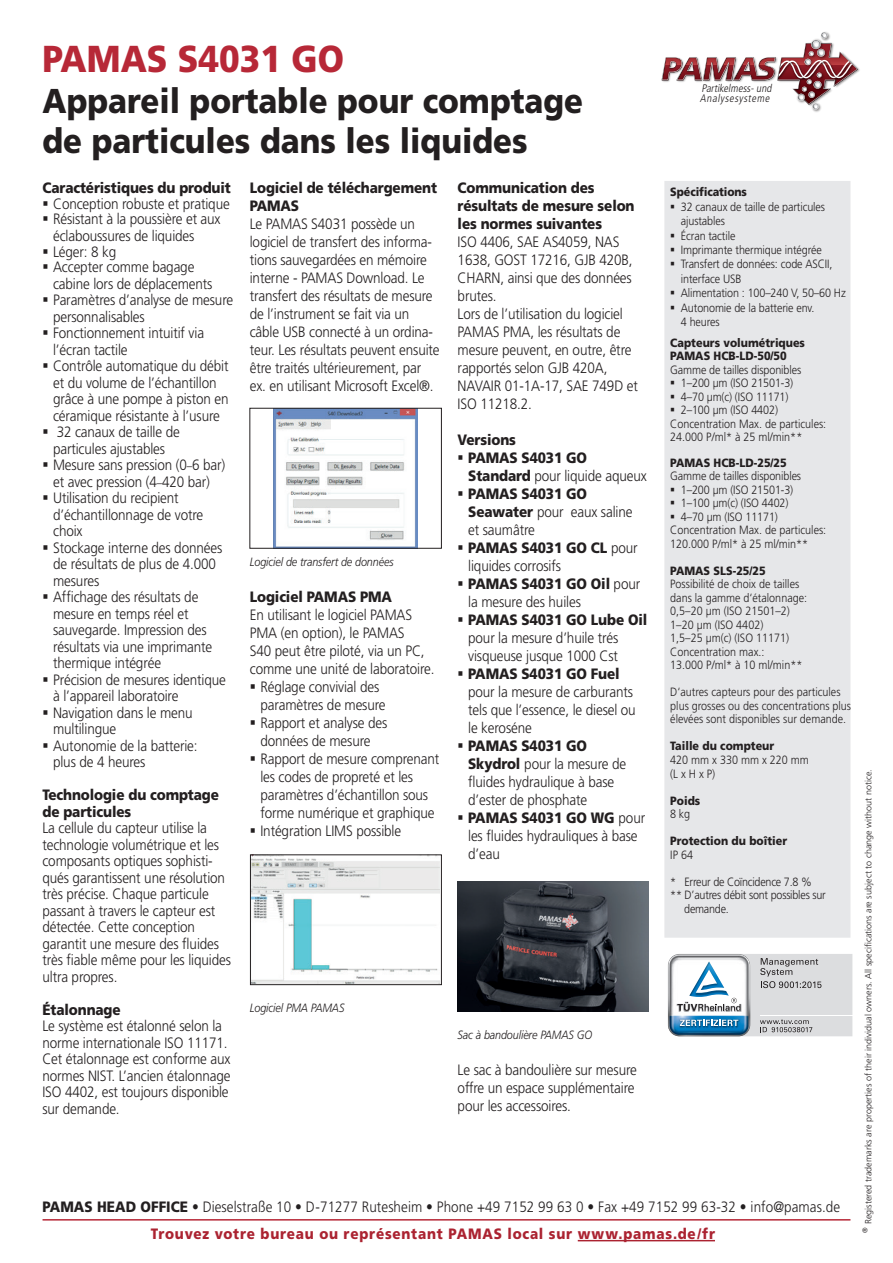
<style>
.page{position:relative;width:893px;height:1263px;background:#fff}
.page>*{position:absolute;margin:0;border:0;box-sizing:border-box;transform-origin:0 0}
.t1{font:900 37.5px "Frutiger";color:#b72837;scale:.9 1}
.t2{font:900 34.5px/40.5px "Frutiger";color:#231f20;scale:.9 1}
.t3{font:300 15px/16.5px "Frutiger";letter-spacing:-.01em;color:#231f20;scale:.9 1}
.t4{font:900 15px/18px "Frutiger";letter-spacing:-.01em;color:#231f20;scale:.9 1}
.t5{font:300 12px/13.5px "Frutiger";letter-spacing:-.01em;color:#231f20;scale:.9 1}
.t6{font:900 12px/13.5px "Frutiger";color:#231f20;scale:.9 1}
.t7{font:italic 300 12px "Frutiger";letter-spacing:-.01em;color:#231f20;scale:.9 1}
.t8{font:italic 300 condensed 10.95px/9.8px "Frutiger";color:#231f20}
.t9{font:300 9px "Frutiger";color:#231f20}
.s1{font-size:12px}
.s2{font-weight:900}
.s3{font-weight:900;color:#ab2331}
</style>
<div class="page">
<svg style="left:662px;top:32px;width:196px;height:80px"></svg>
<div style="left:664px;top:181px;width:186px;height:757px;background:#e6e7e9"></div>
<svg style="left:667px;top:954px;width:186px;height:83px"></svg>
<img style="left:274px;top:410px;width:143px;height:137px">
<div style="left:249px;top:408px;width:193px;height:141px;border:1px solid #231f20"></div>
<img style="left:252px;top:856px;width:188px;height:127px">
<div style="left:250px;top:854px;width:192px;height:131px;border:1px solid #231f20"></div>
<img style="left:457px;top:881px;width:191px;height:131px">
<hr style="left:578px;top:1240px;width:137px;height:1px;background:#ab2331">
<hr style="left:43px;top:1219px;width:807px;height:1px;background:#b72837">
<h1 class="t1" style="left:43px;top:36px;width:336px">PAMAS S4031 GO</h1>
<h2 class="t2" style="left:43px;top:80px;width:602px">Appareil portable pour comptage de particules dans les liquides</h2>
<p class="t4" style="left:43px;top:179px;width:211px">Caractéristiques du produit</p>
<p class="t3" style="left:53px;top:197px;width:198px;line-height:15px">Conception robuste et pratique<br>Résistant à la poussière et aux</p>
<p class="t3" style="left:53px;top:228px;width:159px">éclaboussures de liquides<br>Léger: 8 kg</p>
<p class="t3" style="left:53px;top:259px;width:202px">Accepter comme bagage cabine lors de déplacements<br>Paramètres d’analyse de mesure personnalisables<br>Fonctionnement intuitif via l’écran tactile<br>Contrôle automatique du débit et du volume de l’échantillon grâce à une pompe à piston en céramique résistante à l’usure<br>32 canaux de taille de particules ajustables<br>Mesure sans pression (0<span class="s1">–</span>6 bar) et avec pression (4<span class="s1">–</span>420 bar)<br>Utilisation du recipient d’échantillonnage de votre choix<br>Stockage interne des données de résultats de plus de 4.000 mesures<br>Affichage des résultats de mesure en temps réel et sauvegarde. Impression des résultats via une imprimante thermique intégrée<br>Précision de mesures identique à l’appareil laboratoire<br>Navigation dans le menu multilingue<br>Autonomie de la batterie:<br>plus de 4 heures</p>
<p class="t4" style="left:42px;top:787px;width:198px;line-height:16.5px">Technologie du comptage de particules</p>
<p class="t3" style="left:42px;top:820px;width:211px">La cellule du capteur utilise la technologie volumétrique et les composants optiques sophisti&shy;qués garantissent une résolution très précise. Chaque particule passant à travers le capteur est détectée. Cette conception garantit une mesure des fluides très fiable même pour les liquides ultra propres.</p>
<p class="t4" style="left:42px;top:1001px;width:89px">Étalonnage</p>
<p class="t3" style="left:42px;top:1018px;width:210px">Le système est étalonné selon la norme internationale ISO 11171.<br>Cet étalonnage est conforme aux normes NIST. L’ancien étalonnage<br>ISO 4402, est toujours disponible sur demande.</p>
<p class="t4" style="left:250px;top:179px;width:210px">Logiciel de téléchargement<br>PAMAS</p>
<p class="t3" style="left:250px;top:215px;width:213px;line-height:18px">Le PAMAS S4031 possède un logiciel de transfert des informa&shy;tions sauvegardées en mémoire interne - PAMAS Download. Le transfert des résultats de mesure de l’instrument se fait via un câble USB connecté à un ordina&shy;teur. Les résultats peuvent ensuite être traités ultérieurement, par ex. en utilisant Microsoft Excel®.</p>
<p class="t4" style="left:458px;top:179px;width:198px">Communication des résultats de mesure selon les normes suivantes</p>
<p class="t3" style="left:458px;top:233px;width:202px;line-height:18px">ISO 4406, SAE AS4059, NAS<br>1638, GOST 17216, GJB 420B,<br>CHARN, ainsi que des données brutes.<br>Lors de l’utilisation du logiciel<br>PAMAS PMA, les résultats de mesure peuvent, en outre, être rapportés selon GJB 420A,<br>NAVAIR 01-1A-17, SAE 749D et<br>ISO 11218.2.</p>
<p class="t3" style="left:468px;top:431px;width:200px;line-height:18px;text-indent:-11px"><span class="s2">Versions<br>PAMAS S4031 GO<br>Standard</span> pour liquide aqueux<br><span class="s2">PAMAS S4031 GO<br>Seawater</span> pour eaux saline et saumâtre<br><span class="s2">PAMAS S4031 GO CL</span> pour liquides corrosifs<br><span class="s2">PAMAS S4031 GO Oil</span> pour la mesure des huiles</p>
<p class="t4" style="left:468px;top:611px;width:201px">PAMAS S4031 GO Lube Oil</p>
<p class="t3" style="left:468px;top:629px;width:168px;line-height:18px">pour la mesure d’huile trés visqueuse jusque 1000 Cst</p>
<p class="t4" style="left:468px;top:665px;width:170px">PAMAS S4031 GO Fuel</p>
<p class="t3" style="left:468px;top:683px;width:188px;line-height:18px">pour la mesure de carburants tels que l’essence, le diesel ou le keroséne</p>
<p class="t3" style="left:468px;top:737px;width:198px;line-height:18px"><span class="s2">PAMAS S4031 GO<br>Skydrol</span> pour la mesure de fluides hydraulique à base d’ester de phosphate<br><span class="s2">PAMAS S4031 GO WG</span> pour les fluides hydrauliques à base d’eau</p>
<p class="t7" style="left:250px;top:555px;width:161px">Logiciel de transfert de données</p>
<p class="t4" style="left:250px;top:588px;width:160px">Logiciel PAMAS PMA</p>
<p class="t3" style="left:250px;top:607px;width:182px">En utilisant le logiciel PAMAS</p>
<p class="t3" style="left:250px;top:625px;width:174px">PMA (en option), le PAMAS</p>
<p class="t3" style="left:250px;top:643px;width:196px">S40 peut être piloté, via un PC,</p>
<p class="t3" style="left:250px;top:661px;width:207px">comme une unité de laboratoire.</p>
<p class="t3" style="left:260px;top:679px;width:134px">Réglage convivial des</p>
<p class="t3" style="left:260px;top:697px;width:141px">paramètres de mesure</p>
<p class="t3" style="left:260px;top:715px;width:143px">Rapport et analyse des</p>
<p class="t3" style="left:260px;top:733px;width:124px">données de mesure</p>
<p class="t3" style="left:260px;top:751px;width:200px">Rapport de mesure comprenant</p>
<p class="t3" style="left:260px;top:769px;width:171px">les codes de propreté et les</p>
<p class="t3" style="left:260px;top:787px;width:188px">paramètres d’échantillon sous</p>
<p class="t3" style="left:260px;top:805px;width:195px">forme numérique et graphique</p>
<p class="t3" style="left:260px;top:823px;width:158px">Intégration LIMS possible</p>
<p class="t7" style="left:250px;top:1001px;width:107px">Logiciel PMA PAMAS</p>
<p class="t7" style="left:458px;top:1028px;width:151px">Sac à bandoulière PAMAS GO</p>
<p class="t3" style="left:458px;top:1061px;width:201px;line-height:18px">Le sac à bandoulière sur mesure offre un espace supplémentaire pour les accessoires.</p>
<p class="t8" style="left:700px;top:84px;width:75px">Partikelmess-und<br>Analysesysteme</p>
<p class="t6" style="left:670px;top:185px;width:87px">Spécifications</p>
<p class="t5" style="left:681px;top:200px;width:185px;line-height:14.4px">32 canaux de taille de particules ajustables<br>Écran tactile<br>Imprimante thermique intégrée<br>Transfert de données: code ASCII, interface USB<br>Alimentation : 100–240 V, 50–60 Hz<br>Autonomie de la batterie env.<br>4 heures</p>
<p class="t6" style="left:670px;top:336px;width:151px">Capteurs volumétriques<br>PAMAS HCB-LD-50/50</p>
<p class="t5" style="left:670px;top:363px;width:147px">Gamme de tailles disponibles</p>
<p class="t5" style="left:681px;top:377px;width:126px">1–200 µm (ISO 21501-3)</p>
<p class="t5" style="left:681px;top:390px;width:121px">4–70 µm(c) (ISO 11171)</p>
<p class="t5" style="left:681px;top:404px;width:109px">2–100 µm (ISO 4402)</p>
<p class="t5" style="left:670px;top:417px;width:175px">Concentration Max. de particules:</p>
<p class="t5" style="left:670px;top:431px;width:148px">24.000 P/ml* à 25 ml/min**</p>
<p class="t6" style="left:670px;top:456px;width:131px">PAMAS HCB-LD-25/25</p>
<p class="t5" style="left:670px;top:470px;width:147px">Gamme de tailles disponibles</p>
<p class="t5" style="left:681px;top:483px;width:126px">1–200 µm (ISO 21501-3)</p>
<p class="t5" style="left:681px;top:497px;width:121px">1–100 µm(c) (ISO 4402)</p>
<p class="t5" style="left:681px;top:510px;width:109px">4–70 µm (ISO 11171)</p>
<p class="t5" style="left:670px;top:524px;width:175px">Concentration Max. de particules:</p>
<p class="t5" style="left:670px;top:537px;width:155px">120.000 P/ml* à 25 ml/min**</p>
<p class="t6" style="left:670px;top:564px;width:108px">PAMAS SLS-25/25</p>
<p class="t5" style="left:670px;top:578px;width:154px">Possibilité de choix de tailles dans la gamme d‘étalonnage:<br>0,5–20 µm (ISO 21501–2)<br>1–20 µm (ISO 4402)<br>1,5–25 µm(c) (ISO 11171)<br>Concentration max.:<br>13.000 P/ml* à 10 ml/min**</p>
<p class="t5" style="left:670px;top:686px;width:202px">D‘autres capteurs pour des particules plus grosses ou des concentrations plus élevées sont disponibles sur demande.</p>
<p class="t6" style="left:670px;top:739px;width:117px">Taille du compteur</p>
<p class="t5" style="left:670px;top:753px;width:156px">420 mm x 330 mm x 220 mm (L x H x P)</p>
<p class="t6" style="left:670px;top:793px;width:35px">Poids</p>
<p class="t5" style="left:670px;top:807px;width:23px">8 kg</p>
<p class="t6" style="left:670px;top:834px;width:131px">Protection du boîtier</p>
<p class="t5" style="left:670px;top:848px;width:27px">IP 64</p>
<p class="t5" style="left:670px;top:875px;width:159px">* Erreur de Coïncidence 7.8 %</p>
<p class="t5" style="left:670px;top:888px;width:174px">** D’autres débit sont possibles sur</p>
<p class="t5" style="left:684px;top:902px;width:51px">demande.</p>
<p class="t3" style="left:151px;top:1193px;width:767px;line-height:27.3px;text-indent:-108px"><span class="s2">PAMAS HEAD OFFICE</span> • Dieselstraße 10 • D-71277 Rutesheim • Phone +49 7152 99 63 0 • Fax +49 7152 99 63-32 • info@pamas.de<br><span class="s3">Trouvez votre bureau ou représentant PAMAS local sur www.pamas.de/fr</span></p>
<p class="t9" style="left:863px;top:1232px;width:465px;rotate:-90deg"><sup>®</sup> Registered trademarks are properties of their individual owners. All specifications are subject to change without notice.</p>
</div>
